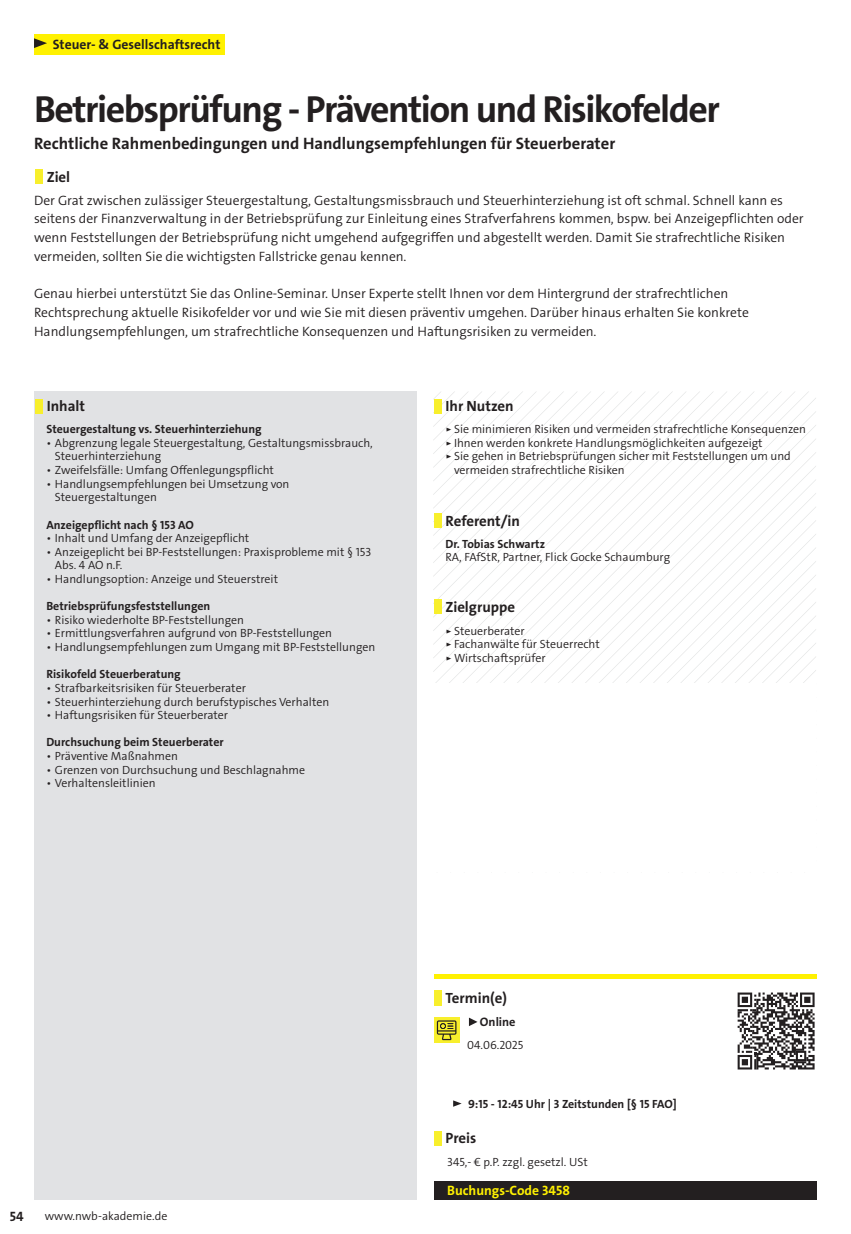
<style>
.page{position:relative;width:851px;height:1234px;background:#fff}
.page>*{position:absolute;margin:0;border:0;box-sizing:border-box;transform-origin:0 0}
.t1{font:37.8px "The Sans LP7 Bld";letter-spacing:-.04em;color:#231f20}
.t2{font:16.65px "The Sans LP7 Bld";color:#231f20}
.t3{font:14.85px "The Sans LP7 Bld";color:#231f20}
.t4{font:13.65px/18.8px "The Sans LP4 Se Lig";color:#231f20}
.t5{font:13.65px "The Sans LP7 Bld";color:#231f20}
.t6{font:13.65px "The Sans LP7 Bld";color:#fff101}
.t7{font:12.3px "The Sans LP7 Bld";color:#231f20}
.t8{font:11.85px/13.6px "The Sans LP4 Se Lig";color:#231f20}
.t9{font:11.85px "The Sans LP7 Bld";color:#231f20}
</style>
<div class="page">
<div style="left:34px;top:34px;width:190px;height:20px;background:#fff101"></div>
<svg style="left:34px;top:38px;width:13px;height:10px"></svg>
<div style="left:35px;top:169px;width:7px;height:15px;background:#f8ef2c"></div>
<div style="left:34px;top:391px;width:383px;height:808px;background:#e1e2e4"></div>
<div style="left:35px;top:399px;width:7px;height:14px;background:#f8ef2c"></div>
<svg style="left:433px;top:391px;width:383px;height:292px"></svg>
<div style="left:434px;top:399px;width:7px;height:14px;background:#f8ef2c"></div>
<div style="left:434px;top:513px;width:7px;height:15px;background:#f8ef2c"></div>
<div style="left:434px;top:599px;width:7px;height:14px;background:#f8ef2c"></div>
<div style="left:434px;top:973px;width:382px;height:5px;background:#fff101"></div>
<svg style="left:737px;top:992px;width:78px;height:78px"></svg>
<div style="left:434px;top:989px;width:7px;height:15px;background:#f8ef2c"></div>
<svg style="left:434px;top:1017px;width:25px;height:25px"></svg>
<svg style="left:437px;top:1020px;width:19px;height:19px"></svg>
<svg style="left:469px;top:1017px;width:8px;height:8px"></svg>
<svg style="left:453px;top:1100px;width:8px;height:6px"></svg>
<div style="left:434px;top:1130px;width:7px;height:15px;background:#f8ef2c"></div>
<div style="left:434px;top:1180px;width:382px;height:19px;background:#231f20"></div>
<p class="t5" style="left:53px;top:35px;width:169px">Steuer- &amp; Gesellschaftsrecht</p>
<h1 class="t1" style="left:34px;top:85px;width:687px">Betriebsprüfung - Prävention und Risikofelder</h1>
<h2 class="t2" style="left:34px;top:132px;width:582px">Rechtliche Rahmenbedingungen und Handlungsempfehlungen für Steuerberater</h2>
<p class="t3" style="left:47px;top:167px;width:25px">Ziel</p>
<p class="t4" style="left:34px;top:191px;width:771px">Der Grat zwischen zulässiger Steuergestaltung, Gestaltungsmissbrauch und Steuerhinterziehung ist oft schmal. Schnell kann es seitens der Finanzverwaltung in der Betriebsprüfung zur Einleitung eines Strafverfahrens kommen, bspw. bei Anzeigepflichten oder wenn Feststellungen der Betriebsprüfung nicht umgehend aufgegriffen und abgestellt werden. Damit Sie strafrechtliche Risiken vermeiden, sollten Sie die wichtigsten Fallstricke genau kennen.</p>
<p class="t4" style="left:34px;top:284px;width:716px">Genau hierbei unterstützt Sie das Online-Seminar. Unser Experte stellt Ihnen vor dem Hintergrund der strafrechtlichen<br>Rechtsprechung aktuelle Risikofelder vor und wie Sie mit diesen präventiv umgehen. Darüber hinaus erhalten Sie konkrete<br>Handlungsempfehlungen, um strafrechtliche Konsequenzen und Haftungsrisiken zu vermeiden.</p>
<p class="t3" style="left:47px;top:397px;width:40px">Inhalt</p>
<p class="t9" style="left:46px;top:421px;width:217px">Steuergestaltung vs. Steuerhinterziehung</p>
<p class="t8" style="left:55px;top:436px;width:319px;text-indent:-9px">• Abgrenzung legale Steuergestaltung, Gestaltungsmissbrauch,<br>Steuerhinterziehung</p>
<p class="t8" style="left:46px;top:463px;width:229px">• Zweifelsfälle: Umfang Offenlegungspflicht</p>
<p class="t8" style="left:55px;top:477px;width:236px;text-indent:-9px">• Handlungsempfehlungen bei Umsetzung von<br>Steuergestaltungen</p>
<p class="t9" style="left:46px;top:516px;width:149px">Anzeigepflicht nach § 153 AO</p>
<p class="t8" style="left:46px;top:531px;width:204px">• Inhalt und Umfang der Anzeigepflicht</p>
<p class="t8" style="left:55px;top:545px;width:318px;text-indent:-9px">• Anzeigeplicht bei BP-Feststellungen: Praxisprobleme mit § 153<br>Abs. 4 AO n.F.</p>
<p class="t8" style="left:46px;top:572px;width:233px">• Handlungsoption: Anzeige und Steuerstreit</p>
<p class="t9" style="left:46px;top:598px;width:165px">Betriebsprüfungsfeststellungen</p>
<p class="t8" style="left:46px;top:613px;width:199px">• Risiko wiederholte BP-Feststellungen</p>
<p class="t8" style="left:46px;top:626px;width:287px">• Ermittlungsverfahren aufgrund von BP-Feststellungen</p>
<p class="t8" style="left:46px;top:640px;width:330px">• Handlungsempfehlungen zum Umgang mit BP-Feststellungen</p>
<p class="t9" style="left:46px;top:666px;width:136px">Risikofeld Steuerberatung</p>
<p class="t8" style="left:46px;top:681px;width:201px">• Strafbarkeitsrisiken für Steuerberater</p>
<p class="t8" style="left:46px;top:694px;width:284px">• Steuerhinterziehung durch berufstypisches Verhalten</p>
<p class="t8" style="left:46px;top:708px;width:183px">• Haftungsrisiken für Steuerberater</p>
<p class="t9" style="left:46px;top:734px;width:179px">Durchsuchung beim Steuerberater</p>
<p class="t8" style="left:46px;top:749px;width:133px">• Präventive Maßnahmen</p>
<p class="t8" style="left:46px;top:762px;width:260px">• Grenzen von Durchsuchung und Beschlagnahme</p>
<p class="t8" style="left:46px;top:776px;width:111px">• Verhaltensleitlinien</p>
<p class="t3" style="left:445px;top:397px;width:70px">Ihr Nutzen</p>
<p class="t8" style="left:445px;top:422px;width:362px">▹ Sie minimieren Risiken und vermeiden strafrechtliche Konsequenzen</p>
<p class="t8" style="left:445px;top:436px;width:318px">▹ Ihnen werden konkrete Handlungsmöglichkeiten aufgezeigt</p>
<p class="t8" style="left:445px;top:449px;width:347px">▹ Sie gehen in Betriebsprüfungen sicher mit Feststellungen um und</p>
<p class="t8" style="left:454px;top:463px;width:172px">vermeiden strafrechtliche Risiken</p>
<p class="t3" style="left:445px;top:511px;width:76px">Referent/in</p>
<p class="t9" style="left:445px;top:536px;width:101px">Dr. Tobias Schwartz</p>
<p class="t8" style="left:445px;top:550px;width:226px">RA, FAfStR, Partner, Flick Gocke Schaumburg</p>
<p class="t3" style="left:445px;top:597px;width:71px">Zielgruppe</p>
<p class="t8" style="left:445px;top:624px;width:156px">▹ Steuerberater<br>▹ Fachanwälte für Steuerrecht ▹ Wirtschaftsprüfer</p>
<p class="t5" style="left:10px;top:1207px;width:15px">54</p>
<p class="t8" style="left:45px;top:1208px;width:124px">www.nwb-akademie.de</p>
<p class="t3" style="left:445px;top:988px;width:63px">Termin(e)</p>
<p class="t7" style="left:480px;top:1014px;width:37px">Online</p>
<p class="t8" style="left:467px;top:1038px;width:58px">04.06.2025</p>
<p class="t9" style="left:468px;top:1095px;width:210px">9:15 - 12:45 Uhr | 3 Zeitstunden [§ 15 FAO]</p>
<p class="t3" style="left:445px;top:1128px;width:32px">Preis</p>
<p class="t8" style="left:447px;top:1155px;width:142px">345,- € p.P. zzgl. gesetzl. USt</p>
<p class="t6" style="left:447px;top:1181px;width:124px">Buchungs-Code 3458</p>
</div>
